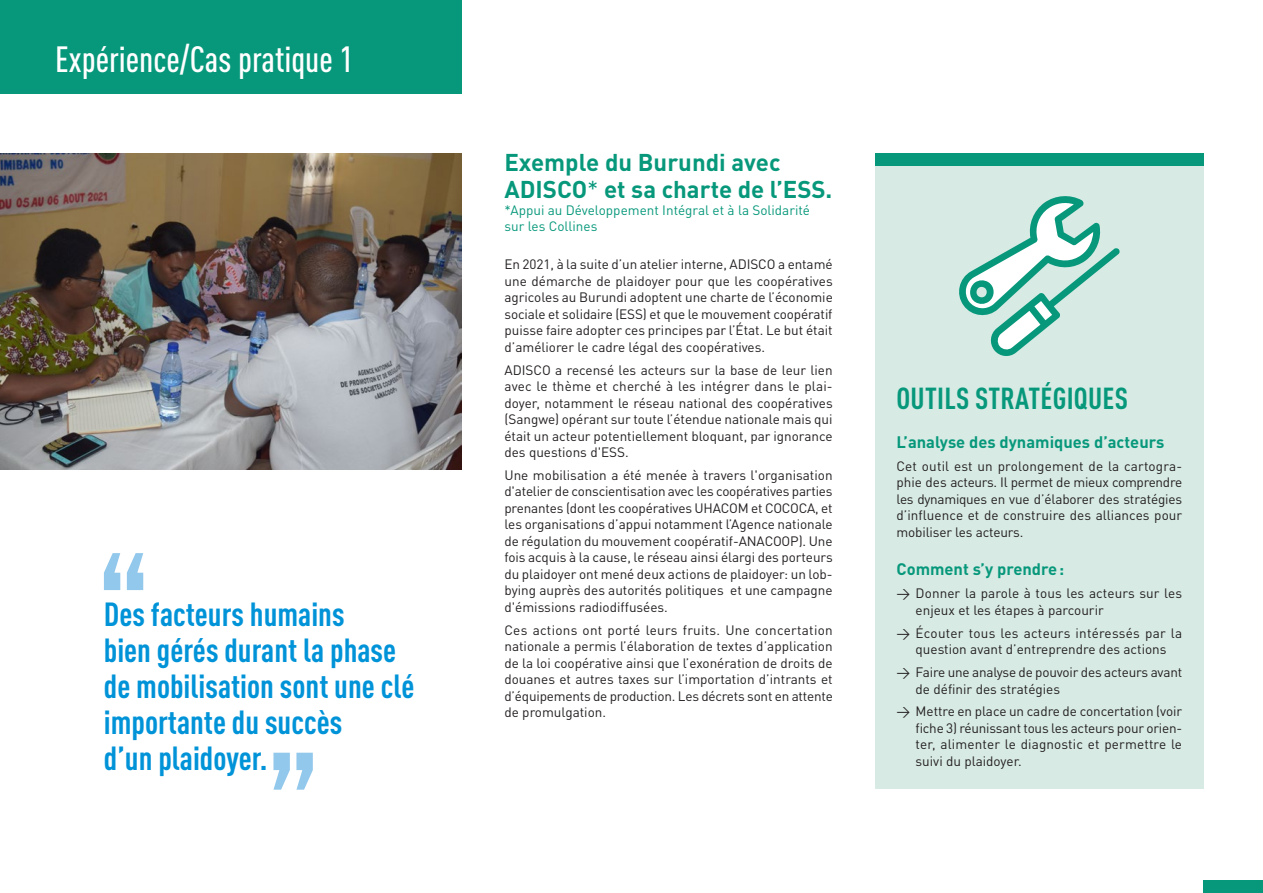
<style>
.page{position:relative;width:1263px;height:893px;background:#fff}
.page>*{position:absolute;margin:0;border:0;box-sizing:border-box;transform-origin:0 0}
.t1{font:500 condensed 36px "DINOT";color:#fff}
.t2{font:700 condensed 33px/36px "DINOT";color:#0093d8}
.t3{font:700 condensed 30px "DINOT";letter-spacing:.01em;color:#07987b}
.t4{font:700 24px/27px "DINOT";color:#07987b}
.t5{font:700 16.5px "DINOT";color:#07987b}
.t6{font:13.5px/16.5px "DINOT";color:#231f20;text-align:justify}
.t7{font:13.5px/16.5px "DINOT";color:#07987b}
.s1{font-weight:400}
</style>
<div class="page">
<div style="left:875px;top:153px;width:328px;height:636px;background:#d7eae4"></div>
<div style="left:875px;top:153px;width:328px;height:13px;background:#07987b"></div>
<img style="left:0;top:153px;width:462px;height:316px">
<svg style="left:104px;top:553px;width:39px;height:37px"></svg>
<svg style="left:273px;top:753px;width:40px;height:37px"></svg>
<div style="left:0;top:0;width:462px;height:94px;background:#07987b"></div>
<div style="left:1203px;top:880px;width:60px;height:13px;background:#07987b"></div>
<svg style="left:959px;top:196px;width:161px;height:160px"></svg>
<h1 class="t1" style="left:55px;top:38px;width:300px">Expérience/Cas pratique 1</h1>
<h2 class="t2" style="left:104px;top:596px;width:312px">Des facteurs humains<br>bien gérés durant la phase de mobilisation sont une clé importante du succès<br>d’un plaidoyer.</h2>
<h3 class="t4" style="left:504px;top:149px;width:330px">Exemple du Burundi avec<br>ADISCO<span class="s1">*</span> et sa charte de l’ESS.</h3>
<p class="t7" style="left:504px;top:202px;width:307px">*Appui au Développement Intégral et à la Solidarité sur les Collines</p>
<p class="t6" style="left:504px;top:256px;width:330px">En 2021, à la suite d’un atelier interne, ADISCO a entamé une démarche de plaidoyer pour que les coopératives agricoles au Burundi adoptent une charte de l’économie sociale et solidaire (ESS) et que le mouvement coopératif puisse faire adopter ces principes par l’État. Le but était d’améliorer le cadre légal des coopératives.</p>
<p class="t6" style="left:504px;top:361px;width:330px">ADISCO a recensé les acteurs sur la base de leur lien avec le thème et cherché à les intégrer dans le plai&shy;doyer, notamment le réseau national des coopératives (Sangwe) opérant sur toute l’étendue nationale mais qui était un acteur potentiellement bloquant, par ignorance des questions d'ESS.</p>
<p class="t6" style="left:504px;top:467px;width:330px">Une mobilisation a été menée à travers l'organisation d'atelier de conscientisation avec les coopératives parties prenantes (dont les coopératives UHACOM et COCOCA, et les organisations d’appui notamment l’Agence nationale de régulation du mouvement coopératif-ANACOOP). Une fois acquis à la cause, le réseau ainsi élargi des porteurs du plaidoyer ont mené deux actions de plaidoyer: un lob&shy;bying auprès des autorités politiques et une campagne d'émissions radiodiffusées.</p>
<p class="t6" style="left:504px;top:621px;width:330px">Ces actions ont porté leurs fruits. Une concertation nationale a permis l’élaboration de textes d’application de la loi coopérative ainsi que l’exonération de droits de douanes et autres taxes sur l’importation d’intrants et d’équipements de production. Les décrets sont en attente de promulgation.</p>
<h3 class="t3" style="left:896px;top:380px;width:233px">OUTILS STRATÉGIQUES</h3>
<p class="t5" style="left:896px;top:431px;width:269px">L’analyse des dynamiques d’acteurs</p>
<p class="t6" style="left:896px;top:457px;width:287px">Cet outil est un prolongement de la cartogra&shy;phie des acteurs. Il permet de mieux comprendre les dynamiques en vue d’élaborer des stratégies d’influence et de construire des alliances pour mobiliser les acteurs.</p>
<p class="t5" style="left:896px;top:559px;width:169px">Comment s’y prendre:</p>
<p class="t6" style="left:915px;top:585px;width:268px;text-indent:-19px">→ Donner la parole à tous les acteurs sur les enjeux et les étapes à parcourir</p>
<p class="t6" style="left:896px;top:624px;width:287px;text-align:center">→ Écouter tous les acteurs intéressés par la question avant d’entreprendre des actions</p>
<p class="t6" style="left:915px;top:664px;width:268px;text-indent:-19px">→ Faire une analyse de pouvoir des acteurs avant de définir des stratégies</p>
<p class="t6" style="left:915px;top:703px;width:268px;text-indent:-19px">→ Mettre en place un cadre de concertation (voir fiche 3) réunissant tous les acteurs pour orien&shy;ter, alimenter le diagnostic et permettre le suivi du plaidoyer.</p>
</div>
